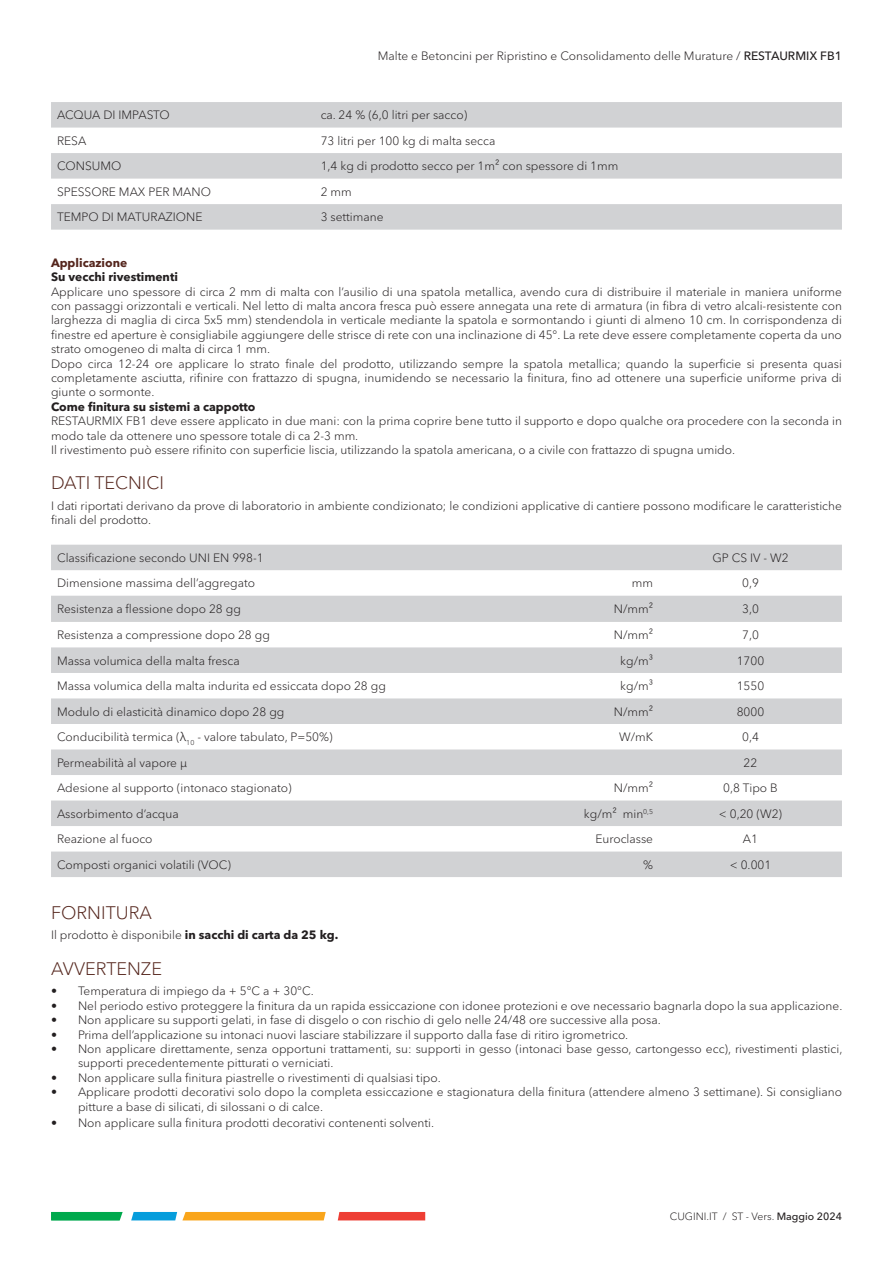
<style>
.page{position:relative;width:893px;height:1263px;background:#fff}
.page>*{position:absolute;margin:0;border:0;box-sizing:border-box;transform-origin:0 0}
.t1{font:300 18px "Avenir Next World";color:#54251c}
.t2{font:300 12px/14.4px "Avenir Next World";color:#231f20}
.t3{font:700 12px "Avenir Next World";color:#231f20}
.t4{font:700 12px "Avenir Next World";color:#54251c}
.t5{font:300 10.5px "Avenir Next World";color:#231f20}
.s1{font-weight:500}
.s2{font-weight:400}
.s3{font-weight:700}
</style>
<div class="page">
<svg style="left:131px;top:1212px;width:195px;height:8px;background:#c2a852"></svg>
<svg style="left:51px;top:1212px;width:72px;height:8px"></svg>
<svg style="left:338px;top:1212px;width:87px;height:8px"></svg>
<svg style="left:51px;top:102px;width:791px;height:128px;fill:#d1d2d4"></svg>
<svg style="left:51px;top:545px;width:791px;height:332px;fill:#d1d2d4"></svg>
<p class="t2" style="left:378px;top:49px;width:466px">Malte e Betoncini per Ripristino e Consolidamento delle Murature / <span class="s1">RESTAURMIX FB1</span></p>
<p class="t2" style="left:57px;top:108px;width:114px">ACQUA DI IMPASTO</p>
<p class="t2" style="left:321px;top:108px;width:148px">ca. 24 % (6,0 litri per sacco)</p>
<p class="t2" style="left:57px;top:134px;width:31px">RESA</p>
<p class="t2" style="left:321px;top:134px;width:176px">73 litri per 100 kg di malta secca</p>
<p class="t2" style="left:57px;top:159px;width:66px">CONSUMO</p>
<p class="t2" style="left:321px;top:159px;width:299px">1,4 kg di prodotto secco per 1m² con spessore di 1mm</p>
<p class="t2" style="left:57px;top:185px;width:156px">SPESSORE MAX PER MANO</p>
<p class="t2" style="left:321px;top:185px;width:33px">2 mm</p>
<p class="t2" style="left:57px;top:210px;width:147px">TEMPO DI MATURAZIONE</p>
<p class="t2" style="left:321px;top:210px;width:64px">3 settimane</p>
<p class="t4" style="left:51px;top:256px;width:78px">Applicazione</p>
<p class="t3" style="left:51px;top:270px;width:129px">Su vecchi rivestimenti</p>
<p class="t2" style="left:51px;top:284px;width:792px">Applicare uno spessore di circa 2 mm di malta con l’ausilio di una spatola metallica, avendo cura di distribuire il materiale in maniera uniforme con passaggi orizzontali e verticali. Nel letto di malta ancora fresca può essere annegata una rete di armatura (in fibra di vetro alcali-resistente con larghezza di maglia di circa 5x5 mm) stendendola in verticale mediante la spatola e sormontando i giunti di almeno 10 cm. In corrispondenza di finestre ed aperture è consigliabile aggiungere delle strisce di rete con una inclinazione di 45°. La rete deve essere completamente coperta da uno strato omogeneo di malta di circa 1 mm.<br>Dopo circa 12-24 ore applicare lo strato finale del prodotto, utilizzando sempre la spatola metallica; quando la superficie si presenta quasi completamente asciutta, rifinire con frattazzo di spugna, inumidendo se necessario la finitura, fino ad ottenere una superficie uniforme priva di giunte o sormonte.</p>
<p class="t3" style="left:51px;top:400px;width:206px">Come finitura su sistemi a cappotto</p>
<p class="t2" style="left:51px;top:414px;width:792px">RESTAURMIX FB1 deve essere applicato in due mani: con la prima coprire bene tutto il supporto e dopo qualche ora procedere con la seconda in modo tale da ottenere uno spessore totale di ca 2-3 mm.<br>Il rivestimento può essere rifinito con superficie liscia, utilizzando la spatola americana, o a civile con frattazzo di spugna umido.</p>
<h1 class="t1" style="left:51px;top:469px;width:114px">DATI TECNICI</h1>
<p class="t2" style="left:51px;top:498px;width:792px">I dati riportati derivano da prove di laboratorio in ambiente condizionato; le condizioni applicative di cantiere possono modificare le caratteristiche finali del prodotto.</p>
<p class="t2" style="left:57px;top:551px;width:208px">Classificazione secondo UNI EN 998-1</p>
<p class="t2" style="left:712px;top:551px;width:78px">GP CS IV - W2</p>
<p class="t2" style="left:57px;top:576px;width:200px">Dimensione massima dell’aggregato</p>
<p class="t2" style="left:632px;top:576px;width:23px">mm</p>
<p class="t2" style="left:742px;top:576px;width:18px">0,9</p>
<p class="t2" style="left:57px;top:602px;width:185px">Resistenza a flessione dopo 28 gg</p>
<p class="t2" style="left:614px;top:602px;width:41px">N/mm²</p>
<p class="t2" style="left:742px;top:602px;width:18px">3,0</p>
<p class="t2" style="left:57px;top:628px;width:214px">Resistenza a compressione dopo 28 gg</p>
<p class="t2" style="left:614px;top:628px;width:41px">N/mm²</p>
<p class="t2" style="left:742px;top:628px;width:18px">7,0</p>
<p class="t2" style="left:57px;top:653px;width:184px">Massa volumica della malta fresca</p>
<p class="t2" style="left:620px;top:653px;width:34px">kg/m³</p>
<p class="t2" style="left:737px;top:653px;width:29px">1700</p>
<p class="t2" style="left:57px;top:679px;width:330px">Massa volumica della malta indurita ed essiccata dopo 28 gg</p>
<p class="t2" style="left:620px;top:679px;width:34px">kg/m³</p>
<p class="t2" style="left:737px;top:679px;width:29px">1550</p>
<p class="t2" style="left:57px;top:704px;width:229px">Modulo di elasticità dinamico dopo 28 gg</p>
<p class="t2" style="left:614px;top:704px;width:41px">N/mm²</p>
<p class="t2" style="left:737px;top:704px;width:29px">8000</p>
<p class="t2" style="left:57px;top:730px;width:277px">Conducibilità termica (<span class="s2">λ</span><sub>10</sub> - valore tabulato, P=50%)</p>
<p class="t2" style="left:619px;top:730px;width:35px">W/mK</p>
<p class="t2" style="left:742px;top:730px;width:18px">0,4</p>
<p class="t2" style="left:57px;top:755px;width:132px">Permeabilità al vapore µ</p>
<p class="t2" style="left:744px;top:755px;width:15px">22</p>
<p class="t2" style="left:57px;top:781px;width:236px">Adesione al supporto (intonaco stagionato)</p>
<p class="t2" style="left:614px;top:781px;width:41px">N/mm²</p>
<p class="t2" style="left:723px;top:781px;width:56px">0,8 Tipo B</p>
<p class="t2" style="left:57px;top:806px;width:123px">Assorbimento d’acqua</p>
<p class="t2" style="left:584px;top:806px;width:71px">kg/m² min<sup>0,5</sup></p>
<p class="t2" style="left:719px;top:806px;width:65px">&lt; 0,20 (W2)</p>
<p class="t2" style="left:57px;top:832px;width:97px">Reazione al fuoco</p>
<p class="t2" style="left:595px;top:832px;width:59px">Euroclasse</p>
<p class="t2" style="left:743px;top:832px;width:17px">A1</p>
<p class="t2" style="left:57px;top:857px;width:176px">Composti organici volatili (VOC)</p>
<p class="t2" style="left:643px;top:857px;width:11px">%</p>
<p class="t2" style="left:730px;top:857px;width:43px">&lt; 0.001</p>
<h1 class="t1" style="left:51px;top:898px;width:102px">FORNITURA</h1>
<p class="t2" style="left:51px;top:928px;width:289px">Il prodotto è disponibile <span class="s3">in sacchi di carta da 25 kg.</span></p>
<h1 class="t1" style="left:51px;top:954px;width:112px">AVVERTENZE</h1>
<p class="t2" style="left:51px;top:984px;width:264px">• Temperatura di impiego da + 5°C a + 30°C.</p>
<p class="t2" style="left:51px;top:998px;width:793px">• Nel periodo estivo proteggere la finitura da un rapida essiccazione con idonee protezioni e ove necessario bagnarla dopo la sua applicazione.</p>
<p class="t2" style="left:51px;top:1013px;width:611px">• Non applicare su supporti gelati, in fase di disgelo o con rischio di gelo nelle 24/48 ore successive alla posa.</p>
<p class="t2" style="left:51px;top:1027px;width:579px">• Prima dell’applicazione su intonaci nuovi lasciare stabilizzare il supporto dalla fase di ritiro igrometrico.</p>
<p class="t2" style="left:78px;top:1041px;width:766px;text-indent:-27px">• Non applicare direttamente, senza opportuni trattamenti, su: supporti in gesso (intonaci base gesso, cartongesso ecc), rivestimenti plastici, supporti precedentemente pitturati o verniciati.</p>
<p class="t2" style="left:51px;top:1070px;width:391px">• Non applicare sulla finitura piastrelle o rivestimenti di qualsiasi tipo.</p>
<p class="t2" style="left:78px;top:1085px;width:765px;text-indent:-27px">• Applicare prodotti decorativi solo dopo la completa essiccazione e stagionatura della finitura (attendere almeno 3 settimane). Si consigliano pitture a base di silicati, di silossani o di calce.</p>
<p class="t2" style="left:51px;top:1116px;width:385px">• Non applicare sulla finitura prodotti decorativi contenenti solventi.</p>
<p class="t5" style="left:670px;top:1208px;width:174px">CUGINI.IT / ST - Vers. <span class="s1">Maggio 2024</span></p>
</div>
